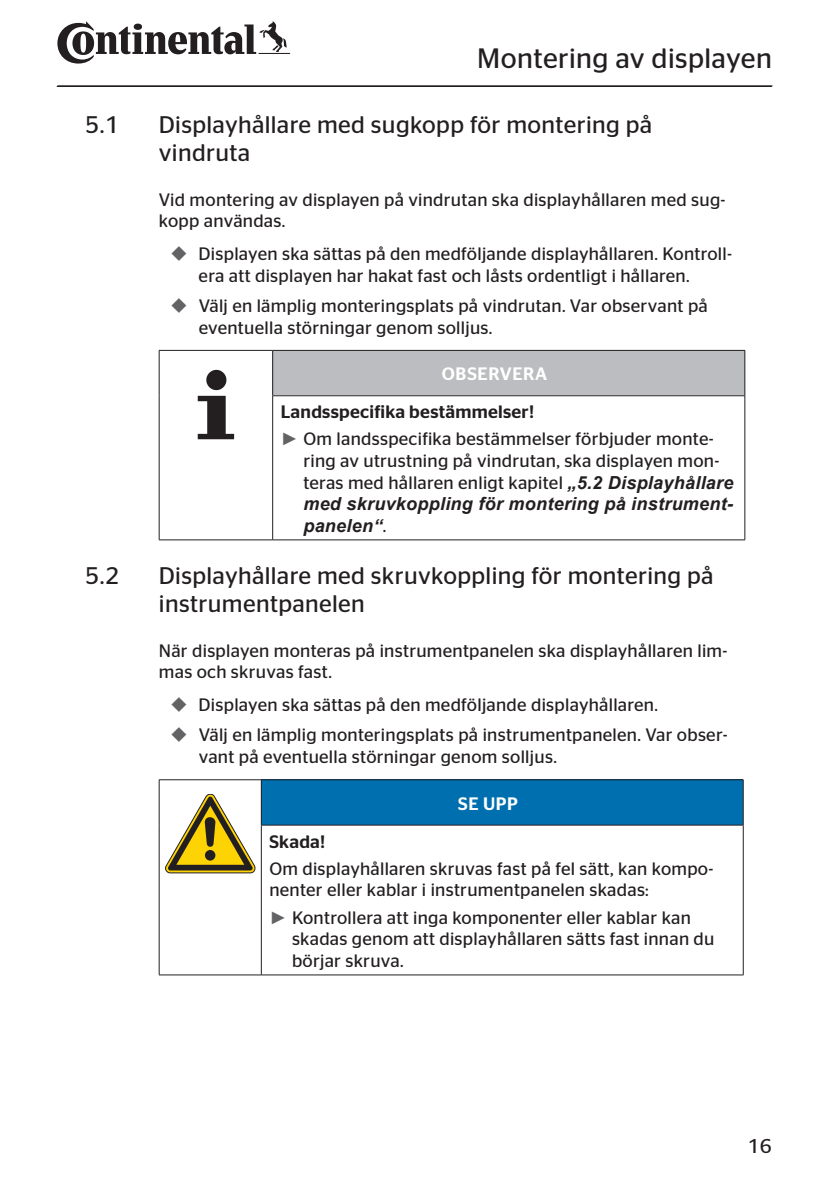
<style>
.page{position:relative;width:840px;height:1191px;background:#fff}
.page>*{position:absolute;margin:0;border:0;box-sizing:border-box;transform-origin:0 0}
.t1{font:28px "Continental Stag Sans";letter-spacing:.015em;color:#231f20}
.t2{font:24px/28.8px "Continental Stag Sans";letter-spacing:.015em;color:#231f20}
.t3{font:20px "Continental Stag Sans";color:#231f20}
.t4{font:18px/21.6px "Continental Stag Sans";letter-spacing:.015em;color:#231f20}
.t5{font:italic 700 18px/21.6px "Arial";letter-spacing:.015em;color:#231f20}
.t6{font:500 18px "Continental Stag Sans";letter-spacing:.035em;color:#fff}
.t7{font:500 18px "Continental Stag Sans";letter-spacing:.015em;color:#231f20}
.s1{font-weight:500}
.s2{font-family:"Arial";color:#636366}
.s3{font-family:"Arial";font-weight:700;font-style:italic}
.s4{font-family:"Continental Stag Sans";font-weight:400;font-style:normal}
</style>
<div class="page">
<hr style="left:57px;top:86px;width:714px;height:1px;background:#231f20">
<hr style="left:57px;top:85px;width:715px;height:1px;background:#231f20">
<svg style="left:57px;top:21px;width:233px;height:43px"></svg>
<div style="left:272px;top:350px;width:472px;height:46px;background:#bcbdc0"></div>
<hr style="left:159px;top:539px;width:113px;height:1px;background:#231f20">
<hr style="left:159px;top:350px;width:113px;height:1px;background:#231f20">
<hr style="left:159px;top:351px;width:1px;height:45px;background:#231f20">
<hr style="left:159px;top:396px;width:1px;height:143px;background:#231f20">
<hr style="left:272px;top:396px;width:1px;height:143px;background:#231f20">
<hr style="left:744px;top:396px;width:1px;height:143px;background:#231f20">
<hr style="left:272px;top:539px;width:472px;height:1px;background:#231f20">
<hr style="left:272px;top:350px;width:472px;height:1px;background:#231f20">
<hr style="left:272px;top:351px;width:1px;height:44px;background:#231f20">
<hr style="left:744px;top:351px;width:1px;height:44px;background:#231f20">
<hr style="left:272px;top:395px;width:472px;height:1px;background:#231f20">
<svg style="left:206px;top:370px;width:20px;height:20px"></svg>
<svg style="left:198px;top:396px;width:36px;height:43px"></svg>
<div style="left:261px;top:779px;width:481px;height:46px;background:#006faf"></div>
<hr style="left:159px;top:974px;width:102px;height:1px;background:#231f20">
<hr style="left:159px;top:779px;width:102px;height:1px;background:#231f20">
<hr style="left:159px;top:780px;width:1px;height:45px;background:#231f20">
<hr style="left:159px;top:825px;width:1px;height:149px;background:#231f20">
<hr style="left:261px;top:825px;width:1px;height:149px;background:#231f20">
<hr style="left:742px;top:825px;width:1px;height:149px;background:#231f20">
<hr style="left:261px;top:974px;width:482px;height:1px;background:#231f20">
<hr style="left:261px;top:779px;width:482px;height:1px;background:#231f20">
<hr style="left:261px;top:780px;width:1px;height:45px;background:#231f20">
<hr style="left:742px;top:780px;width:1px;height:45px;background:#231f20">
<hr style="left:261px;top:824px;width:482px;height:1px;background:#231f20">
<svg style="left:165px;top:794px;width:90px;height:79px"></svg>
<h1 class="t1" style="left:477px;top:42px;width:296px">Montering av displayen</h1>
<h2 class="t2" style="left:85px;top:110px;width:36px">5.1</h2>
<h2 class="t2" style="left:159px;top:110px;width:494px">Displayhållare med sugkopp för montering på vindruta</h2>
<p class="t4" style="left:159px;top:188px;width:568px">Vid montering av displayen på vindrutan ska displayhållaren med sug&shy;kopp användas.</p>
<p class="t4" style="left:198px;top:243px;width:534px">Displayen ska sättas på den medföljande displayhållaren. Kontroll&shy;era att displayen har hakat fast och låsts ordentligt i hållaren.</p>
<p class="t4" style="left:198px;top:295px;width:510px">Välj en lämplig monteringsplats på vindrutan. Var observant på eventuella störningar genom solljus.</p>
<p class="t6" style="left:441px;top:363px;width:107px">OBSERVERA</p>
<p class="t4" style="left:280px;top:398px;width:434px;line-height:27.2px"><span class="s1">Landsspecifika bestämmelser!<br></span><span class="s2">►</span> Om landsspecifika bestämmelser förbjuder monte-</p>
<p class="t4" style="left:303px;top:450px;width:431px">ring av utrustning på vindrutan, ska displayen mon&shy;teras med hållaren enligt kapitel <span class="s3">„5.2 Displayhållare</span></p>
<p class="t5" style="left:303px;top:494px;width:431px">med skruvkoppling för montering på instrument&shy;panelen“<span class="s4">.</span></p>
<h2 class="t2" style="left:85px;top:560px;width:36px">5.2</h2>
<h2 class="t2" style="left:159px;top:560px;width:556px">Displayhållare med skruvkoppling för montering på instrumentpanelen</h2>
<p class="t4" style="left:159px;top:639px;width:569px">När displayen monteras på instrumentpanelen ska displayhållaren lim&shy;mas och skruvas fast.</p>
<p class="t4" style="left:198px;top:690px;width:530px;line-height:30px">Displayen ska sättas på den medföljande displayhållaren.<br>Välj en lämplig monteringsplats på instrumentpanelen. Var obser-</p>
<p class="t4" style="left:198px;top:746px;width:359px">vant på eventuella störningar genom solljus.</p>
<p class="t6" style="left:458px;top:793px;width:61px">SE UPP</p>
<p class="t7" style="left:269px;top:831px;width:57px">Skada!</p>
<p class="t4" style="left:269px;top:857px;width:445px">Om displayhållaren skruvas fast på fel sätt, kan kompo&shy;nenter eller kablar i instrumentpanelen skadas:</p>
<p class="t4" style="left:292px;top:906px;width:424px;text-indent:-23px"><span class="s2">►</span> Kontrollera att inga komponenter eller kablar kan skadas genom att displayhållaren sätts fast innan du börjar skruva.</p>
<p class="t3" style="left:747px;top:1134px;width:25px">16</p>
</div>
